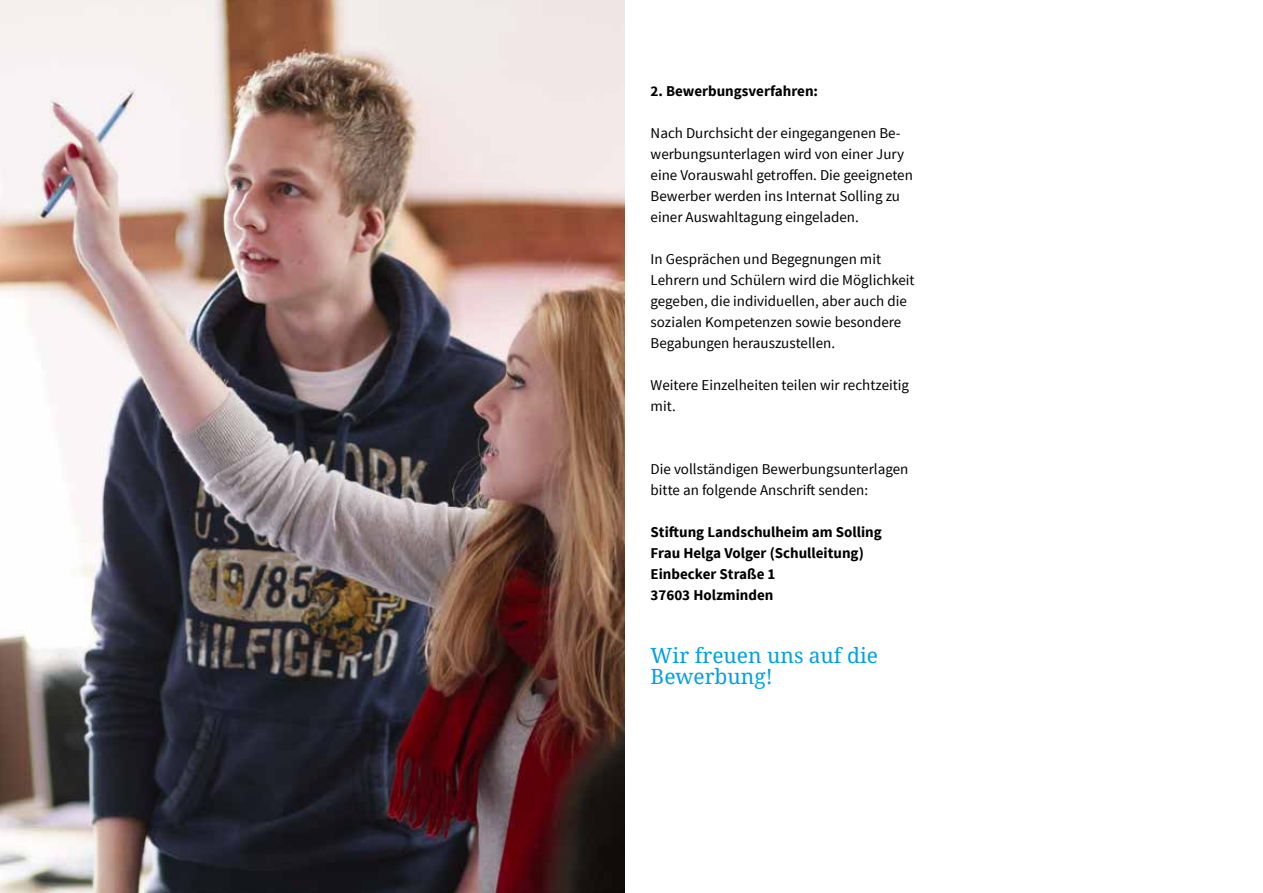
<style>
.page{position:relative;width:1263px;height:893px;background:#fff}
.page>*{position:absolute;margin:0;border:0;box-sizing:border-box;transform-origin:0 0}
.t1{font:21px/21px "Droid Serif";color:#009fe3}
.t2{font:15px/21px "Source Sans Pro";color:#000}
.t3{font:700 15px/21px "Source Sans Pro";color:#000}
</style>
<div class="page">
<img style="left:0;top:0;width:625px;height:893px">
<p class="t3" style="left:651px;top:81px;width:169px">2. Bewerbungsverfahren:</p>
<p class="t2" style="left:651px;top:123px;width:264px">Nach Durchsicht der eingegangenen Be&shy;werbungsunterlagen wird von einer Jury eine Vorauswahl getroffen. Die geeigneten Bewerber werden ins Internat Solling zu einer Auswahltagung eingeladen.</p>
<p class="t2" style="left:651px;top:249px;width:266px">In Gesprächen und Begegnungen mit Lehrern und Schülern wird die Möglichkeit gegeben, die individuellen, aber auch die sozialen Kompetenzen sowie besondere Begabungen herauszustellen.</p>
<p class="t2" style="left:651px;top:375px;width:260px">Weitere Einzelheiten teilen wir rechtzeitig mit.</p>
<p class="t2" style="left:651px;top:459px;width:259px">Die vollständigen Bewerbungsunterlagen bitte an folgende Anschrift senden:</p>
<p class="t3" style="left:651px;top:522px;width:233px">Stiftung Landschulheim am Solling<br>Frau Helga Volger (Schulleitung)<br>Einbecker Straße 1<br>37603 Holzminden</p>
<h1 class="t1" style="left:651px;top:645px;width:229px">Wir freuen uns auf die<br>Bewerbung!</h1>
</div>
